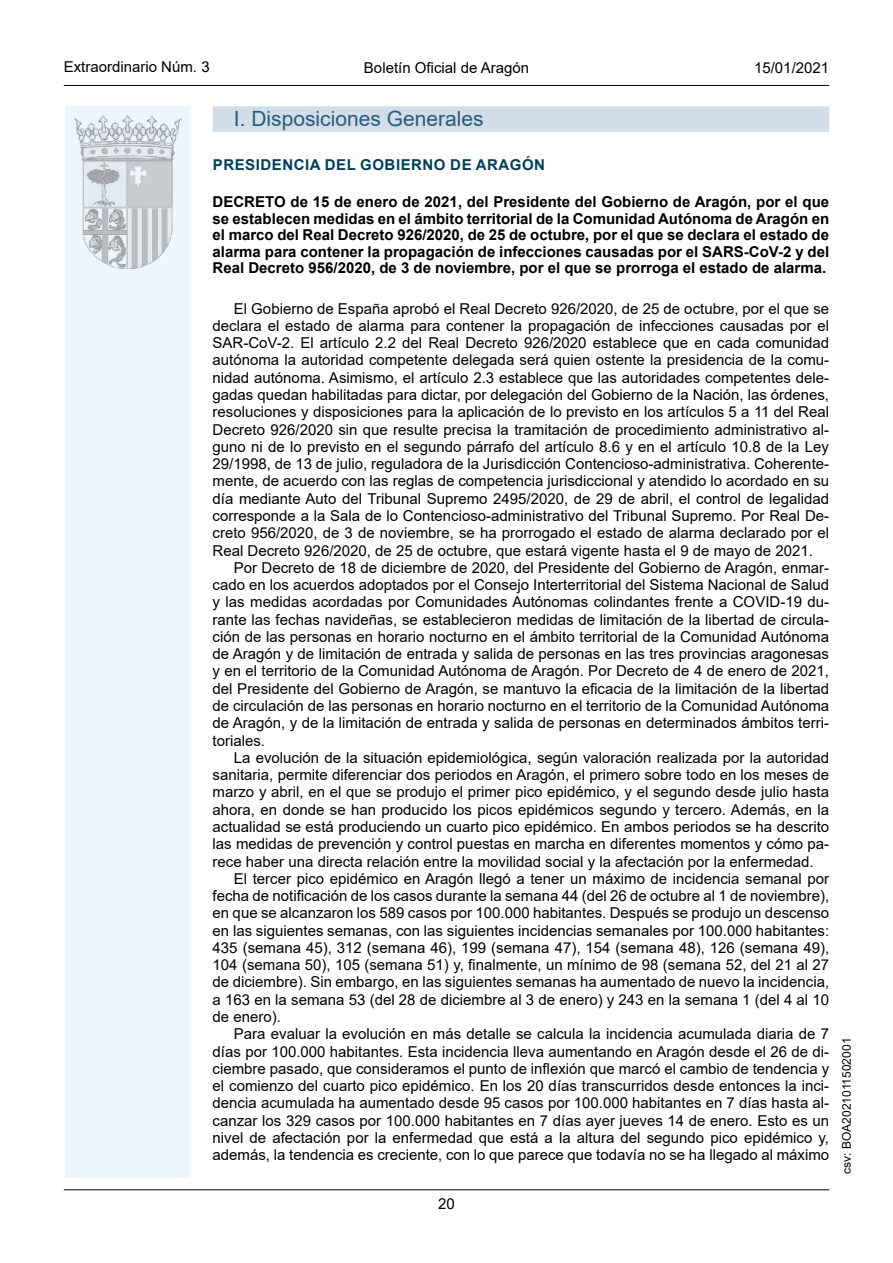
<style>
.page{position:relative;width:893px;height:1263px;background:#fff}
.page>*{position:absolute;margin:0;border:0;box-sizing:border-box;transform-origin:0 0}
.Titulo_sec{font:21px "Arial";color:#2a5e7a}
.inicio_de_parrafo{font:15px/17.2px "Arial";color:#000;text-align:justify}
.Titulo_text{font:700 15px/16.5px "Arial";color:#000;text-align:justify}
.emisor_text{font:700 15px "Arial";letter-spacing:.035em;color:#003f58}
.estilo_head-c{font:15px "Arial";color:#000}
.estilo_head-i{font:15px "Arial";color:#000}
.estilo_head-d{font:15px "Arial";color:#000}
.estilo_head-i-2{font:12px "Arial";color:#000}
</style>
<div class="page">
<hr style="left:64px;top:1189px;width:765px;height:1px;background:#000">
<hr style="left:64px;top:85px;width:765px;height:1px;background:#000">
<div style="left:65px;top:106px;width:125px;height:1072px;background:#edf6fe"></div>
<img style="left:75px;top:115px;width:106px;height:153px">
<div style="left:213px;top:106px;width:616px;height:26px;background:#d1dde8"></div>
<p class="estilo_head-i" style="left:64px;top:57px;width:147px">Extraordinario Núm. 3</p>
<p class="estilo_head-c" style="left:364px;top:57px;width:167px">Boletín Oficial de Aragón</p>
<p class="estilo_head-d" style="left:754px;top:57px;width:77px">15/01/2021</p>
<p class="Titulo_sec" style="left:234px;top:104px;width:251px">I. Disposiciones Generales</p>
<p class="emisor_text" style="left:213px;top:154px;width:334px">PRESIDENCIA DEL GOBIERNO DE ARAGÓN</p>
<p class="Titulo_text" style="left:213px;top:194px;width:618px">DECRETO de 15 de enero de 2021, del Presidente del Gobierno de Aragón, por el que se establecen medidas en el ámbito territorial de la Comunidad Autónoma de Aragón en el marco del Real Decreto 926/2020, de 25 de octubre, por el que se declara el estado de alarma para contener la propagación de infecciones causadas por el SARS-CoV-2 y del Real Decreto 956/2020, de 3 de noviembre, por el que se prorroga el estado de alarma.</p>
<p class="inicio_de_parrafo" style="left:213px;top:300px;width:618px;text-indent:21px">El Gobierno de España aprobó el Real Decreto 926/2020, de 25 de octubre, por el que se declara el estado de alarma para contener la propagación de infecciones causadas por el SAR-CoV-2. El artículo 2. 2 del Real Decreto 926/2020 establece que en cada comunidad autónoma la autoridad competente delegada será quien ostente la presidencia de la comu&shy;nidad autónoma. Asimismo, el artículo 2.3 establece que las autoridades competentes dele&shy;gadas quedan habilitadas para dictar, por delegación del Gobierno de la Nación, las órdenes, resoluciones y disposiciones para la aplicación de lo previsto en los artículos 5 a 11 del Real Decreto 926/2020 sin que resulte precisa la tramitación de procedimiento administrativo al&shy;guno ni de lo previsto en el segundo párrafo del artículo 8.6 y en el artículo 10.8 de la Ley 29/1998, de 13 de julio, reguladora de la Jurisdicción Contencioso-administrativa. Coherente&shy;mente, de acuerdo con las reglas de competencia jurisdiccional y atendido lo acordado en su día mediante Auto del Tribunal Supremo 2495/2020, de 29 de abril, el control de legalidad corresponde a la Sala de lo Contencioso-administrativo del Tribunal Supremo. Por Real De&shy;creto 956/2020, de 3 de noviembre, se ha prorrogado el estado de alarma declarado por el Real Decreto 926/2020, de 25 de octubre, que estará vigente hasta el 9 de mayo de 2021.</p>
<p class="inicio_de_parrafo" style="left:213px;top:559px;width:618px;text-indent:21px">Por Decreto de 18 de diciembre de 2020, del Presidente del Gobierno de Aragón, enmar&shy;cado en los acuerdos adoptados por el Consejo Interterritorial del Sistema Nacional de Salud y las medidas acordadas por Comunidades Autónomas colindantes frente a COVID-19 du&shy;rante las fechas navideñas, se establecieron medidas de limitación de la libertad de circula&shy;ción de las personas en horario nocturno en el ámbito territorial de la Comunidad Autónoma de Aragón y de limitación de entrada y salida de personas en las tres provincias aragonesas y en el territorio de la Comunidad Autónoma de Aragón. Por Decreto de 4 de enero de 2021, del Presidente del Gobierno de Aragón, se mantuvo la eficacia de la limitación de la libertad de circulación de las personas en horario nocturno en el territorio de la Comunidad Autónoma de Aragón, y de la limitación de entrada y salida de personas en determinados ámbitos terri&shy;toriales.</p>
<p class="inicio_de_parrafo" style="left:213px;top:749px;width:618px;text-indent:21px">La evolución de la situación epidemiológica, según valoración realizada por la autoridad sanitaria, permite diferenciar dos periodos en Aragón, el primero sobre todo en los meses de marzo y abril, en el que se produjo el primer pico epidémico, y el segundo desde julio hasta ahora, en donde se han producido los picos epidémicos segundo y tercero. Además, en la actualidad se está produciendo un cuarto pico epidémico. En ambos periodos se ha descrito las medidas de prevención y control puestas en marcha en diferentes momentos y cómo pa&shy;rece haber una directa relación entre la movilidad social y la afectación por la enfermedad.</p>
<p class="inicio_de_parrafo" style="left:213px;top:870px;width:618px;text-indent:21px">El tercer pico epidémico en Aragón llegó a tener un máximo de incidencia semanal por fecha de notificación de los casos durante la semana 44 (del 26 de octubre al 1 de noviembre), en que se alcanzaron los 589 casos por 100. 000 habitantes. Después se produjo un descenso en las siguientes semanas, con las siguientes incidencias semanales por 100.000 habitantes:<br>435 (semana 45), 312 (semana 46), 199 (semana 47), 154 (semana 48), 126 (semana 49), 104 (semana 50), 105 (semana 51) y, finalmente, un mínimo de 98 (semana 52, del 21 al 27 de diciembre). Sin embargo, en las siguientes semanas ha aumentado de nuevo la incidencia, a 163 en la semana 53 (del 28 de diciembre al 3 de enero) y 243 en la semana 1 (del 4 al 10 de enero).</p>
<p class="inicio_de_parrafo" style="left:213px;top:1025px;width:618px;text-indent:21px">Para evaluar la evolución en más detalle se calcula la incidencia acumulada diaria de 7 días por 100.000 habitantes. Esta incidencia lleva aumentando en Aragón desde el 26 de di&shy;ciembre pasado, que consideramos el punto de inflexión que marcó el cambio de tendencia y el comienzo del cuarto pico epidémico. En los 20 días transcurridos desde entonces la inci&shy;dencia acumulada ha aumentado desde 95 casos por 100.000 habitantes en 7 días hasta al&shy;canzar los 329 casos por 100.000 habitantes en 7 días ayer jueves 14 de enero. Esto es un nivel de afectación por la enfermedad que está a la altura del segundo pico epidémico y, además, la tendencia es creciente, con lo que parece que todavía no se ha llegado al máximo</p>
<p class="estilo_head-i-2" style="left:838px;top:1174px;width:137px;rotate:-90deg">csv: BOA2021011502001</p>
<p class="inicio_de_parrafo" style="left:438px;top:1195px;width:18px">20</p>
</div>
